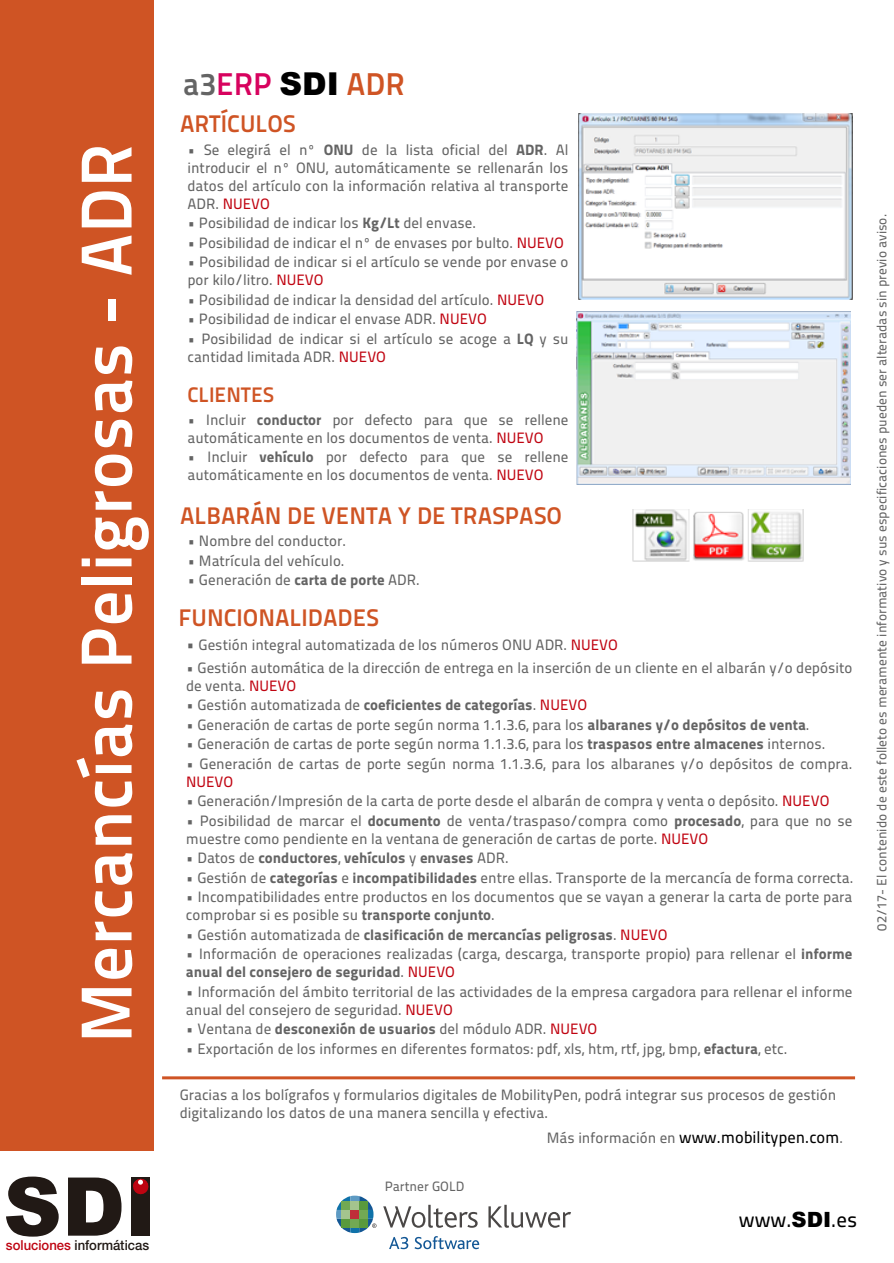
<style>
.page{position:relative;width:894px;height:1263px;background:#fff}
.page>*{position:absolute;margin:0;border:0;box-sizing:border-box;transform-origin:0 0}
.t1{font:72px "Titillium Maps 26 L 750 wt";color:#fff}
.t2{font:31.5px "Titillium Maps 26 L 750 wt";color:#d7025e}
.t3{font:24px "Titillium Maps 26 L 750 wt";color:#cf5424}
.t4{font:21px "Titillium Maps 26 L 500 wt";color:#000}
.t5{font:21px "Titillium Maps 26 L 750 wt";color:#cf5424}
.t6{font:16.5px "Titillium Maps 26 L 500 wt";color:#000}
.t7{font:15px/18px "Titillium Maps 26 L 500 wt";color:#646464}
.t8{font:15px "Titillium Maps 26 L 999 wt";color:#646464}
.t9{font:15px "Titillium Maps 26 L 500 wt";color:#c00411}
.t10{font:500 13.8px "Helvetica Neue";color:#211915;scale:.95 1}
.t11{font:13.5px "Titillium Maps 26 L 500 wt";color:#646464}
.s1{color:#be0411}
.s2{color:#646464}
.s3{font-family:"Arial";font-weight:900;color:#000}
.s4{color:#cf5424}
.s5{font-family:"Titillium Maps 26 L 999 wt"}
.s6{color:#c00411}
.s7{font-size:16.5px}
.s8{font-family:"Titillium Maps 26 L 500 wt"}
.s9{font-family:"Titillium Maps 26 L 500 wt";color:#c00411}
.s10{font-size:15px;color:#646464}
.s11{font-family:"Arial";font-weight:900}
</style>
<div class="page">
<div style="left:0;top:0;width:154px;height:1151px;background:#cf5424"></div>
<svg style="left:6px;top:1177px;width:53px;height:60px"></svg>
<svg style="left:68px;top:1178px;width:54px;height:58px"></svg>
<div style="left:132px;top:1178px;width:18px;height:58px;background:#211915"></div>
<svg style="left:133px;top:1179px;width:16px;height:16px"></svg>
<hr style="left:162px;top:1076px;width:693px;height:3px;background:#cf5424">
<svg style="left:383px;top:1205px;width:95px;height:23px"></svg>
<svg style="left:488px;top:1205px;width:83px;height:23px"></svg>
<svg style="left:389px;top:1237px;width:19px;height:12px"></svg>
<svg style="left:414px;top:1236px;width:65px;height:13px"></svg>
<svg style="left:336px;top:1196px;width:41px;height:37px"></svg>
<img style="left:633px;top:509px;width:171px;height:53px">
<img style="left:579px;top:114px;width:274px;height:186px">
<img style="left:577px;top:311px;width:273px;height:173px">
<h1 class="t1" style="left:51px;top:1043px;width:901px;rotate:-90deg">Mercancías Peligrosas - ADR</h1>
<p class="t10" style="left:6px;top:1237px;width:152px"><span class="s1">soluciones</span> informáticas</p>
<h2 class="t2" style="left:183px;top:60px;width:223px"><span class="s2">a3</span>ERP <span class="s3">SDI</span> <span class="s4">ADR</span></h2>
<h3 class="t3" style="left:180px;top:106px;width:117px">ARTÍCULOS</h3>
<p class="t7" style="left:187px;top:140px;width:383px;text-align:justify">• Se elegirá el nº <span class="s5">ONU</span> de la lista oficial del <span class="s5">ADR</span>. Al introducir el nº ONU, automáticamente se rellenarán los datos del artículo con la información relativa al transporte ADR. <span class="s6">NUEVO</span></p>
<p class="t7" style="left:187px;top:213px;width:290px">• Posibilidad de indicar los <span class="s5">Kg/Lt</span> del envase.</p>
<p class="t7" style="left:187px;top:233px;width:378px">• Posibilidad de indicar el nº de envases por bulto. <span class="s6">NUEVO</span></p>
<p class="t7" style="left:187px;top:252px;width:382px">• Posibilidad de indicar si el artículo se vende por envase o por kilo/litro. <span class="s6">NUEVO</span></p>
<p class="t7" style="left:187px;top:290px;width:358px">• Posibilidad de indicar la densidad del artículo. <span class="s6">NUEVO</span></p>
<p class="t7" style="left:187px;top:309px;width:301px">• Posibilidad de indicar el envase ADR. <span class="s6">NUEVO</span></p>
<p class="t7" style="left:187px;top:329px;width:383px">• Posibilidad de indicar si el artículo se acoge a <span class="s5">LQ</span> y su cantidad limitada ADR. <span class="s6">NUEVO</span></p>
<h3 class="t5" style="left:188px;top:379px;width:88px">CLIENTES</h3>
<p class="t7" style="left:188px;top:410px;width:382px">• Incluir <span class="s5">conductor</span> por defecto para que se rellene automáticamente en los documentos de venta. <span class="s6">NUEVO</span></p>
<p class="t7" style="left:188px;top:447px;width:382px">• Incluir <span class="s5">vehículo</span> por defecto para que se rellene automáticamente en los documentos de venta. <span class="s6">NUEVO</span></p>
<h3 class="t3" style="left:180px;top:497px;width:384px">ALBARÁN DE VENTA Y DE TRASPASO</h3>
<p class="t7" style="left:188px;top:531px;width:160px">• Nombre del conductor.</p>
<p class="t7" style="left:188px;top:551px;width:159px">• Matrícula del vehículo.</p>
<p class="t7" style="left:188px;top:570px;width:234px">• Generación de <span class="s5">carta de porte</span> ADR.</p>
<h3 class="t3" style="left:178px;top:599px;width:202px">FUNCIONALIDADES</h3>
<p class="t7" style="left:186px;top:635px;width:434px"><span class="s7">•</span> Gestión integral automatizada de los números ONU ADR. <span class="s6">NUEVO</span></p>
<p class="t7" style="left:186px;top:658px;width:668px">• Gestión automática de la dirección de entrega en la inserción de un cliente en el albarán y/o depósito de venta. <span class="s6">NUEVO</span></p>
<p class="t8" style="left:186px;top:693px;width:403px"><span class="s8">• Gestión automatizada de</span> coeficientes de categorías<span class="s8">.</span> <span class="s9">NUEVO</span></p>
<p class="t7" style="left:186px;top:715px;width:625px">• Generación de cartas de porte según norma 1.1.3.6, para los <span class="s5">albaranes y/o depósitos de venta</span>.</p>
<p class="t7" style="left:186px;top:734px;width:641px">• Generación de cartas de porte según norma 1.1.3.6, para los <span class="s5">traspasos entre almacenes</span> internos.</p>
<p class="t7" style="left:186px;top:754px;width:668px">• Generación de cartas de porte según norma 1.1.3.6, para los albaranes y/o depósitos de compra.</p>
<p class="t9" style="left:186px;top:770px;width:49px">NUEVO</p>
<p class="t7" style="left:186px;top:791px;width:645px">• Generación/Impresión de la carta de porte desde el albarán de compra y venta o depósito. <span class="s6">NUEVO</span></p>
<p class="t7" style="left:186px;top:811px;width:668px">• Posibilidad de marcar el <span class="s5">documento</span> de venta/traspaso/compra como <span class="s5">procesado</span>, para que no se muestre como pendiente en la ventana de generación de cartas de porte. <span class="s6">NUEVO</span></p>
<p class="t8" style="left:186px;top:846px;width:324px"><span class="s8">• Datos de</span> conductores<span class="s8">,</span> vehículos <span class="s8">y</span> envases <span class="s8">ADR.</span></p>
<p class="t7" style="left:186px;top:868px;width:669px">• Gestión de <span class="s5">categorías</span> e <span class="s5">incompatibilidades</span> entre ellas. Transporte de la mercancía de forma correcta.</p>
<p class="t7" style="left:186px;top:887px;width:668px">• Incompatibilidades entre productos en los documentos que se vayan a generar la carta de porte para comprobar si es posible su <span class="s5">transporte conjunto</span>.</p>
<p class="t8" style="left:186px;top:923px;width:483px"><span class="s8">• Gestión automatizada de</span> clasificación de mercancías peligrosas<span class="s8">.</span> <span class="s9">NUEVO</span></p>
<p class="t7" style="left:186px;top:944px;width:668px">• Información de operaciones realizadas (carga, descarga, transporte propio) para rellenar el <span class="s5">informe</span></p>
<p class="t8" style="left:186px;top:960px;width:271px">anual del consejero de seguridad<span class="s8">.</span> <span class="s9">NUEVO</span></p>
<p class="t7" style="left:186px;top:982px;width:668px">• Información del ámbito territorial de las actividades de la empresa cargadora para rellenar el informe anual del consejero de seguridad. <span class="s6">NUEVO</span></p>
<p class="t7" style="left:186px;top:1019px;width:413px">• Ventana de <span class="s5">desconexión de usuarios</span> del módulo ADR. <span class="s6">NUEVO</span></p>
<p class="t7" style="left:186px;top:1039px;width:603px">• Exportación de los informes en diferentes formatos: pdf, xls, htm, rtf, jpg, bmp, <span class="s5">efactura</span>, etc.</p>
<p class="t7" style="left:180px;top:1084px;width:658px">Gracias a los bolígrafos y formularios digitales de MobilityPen, podrá integrar sus procesos de gestión digitalizando los datos de una manera sencilla y efectiva.</p>
<p class="t6" style="left:547px;top:1125px;width:298px"><span class="s10">Más información en</span> www.mobilitypen.com<span class="s10">.</span></p>
<p class="t11" style="left:385px;top:1176px;width:81px">Partner GOLD</p>
<h3 class="t4" style="left:739px;top:1204px;width:120px">www.<span class="s11">SDI</span>.es</h3>
<p class="t11" style="left:872px;top:931px;width:718px;rotate:-90deg">02/17- El contenido de este folleto es meramente informativo y sus especificaciones pueden ser alteradas sin previo aviso.</p>
</div>
